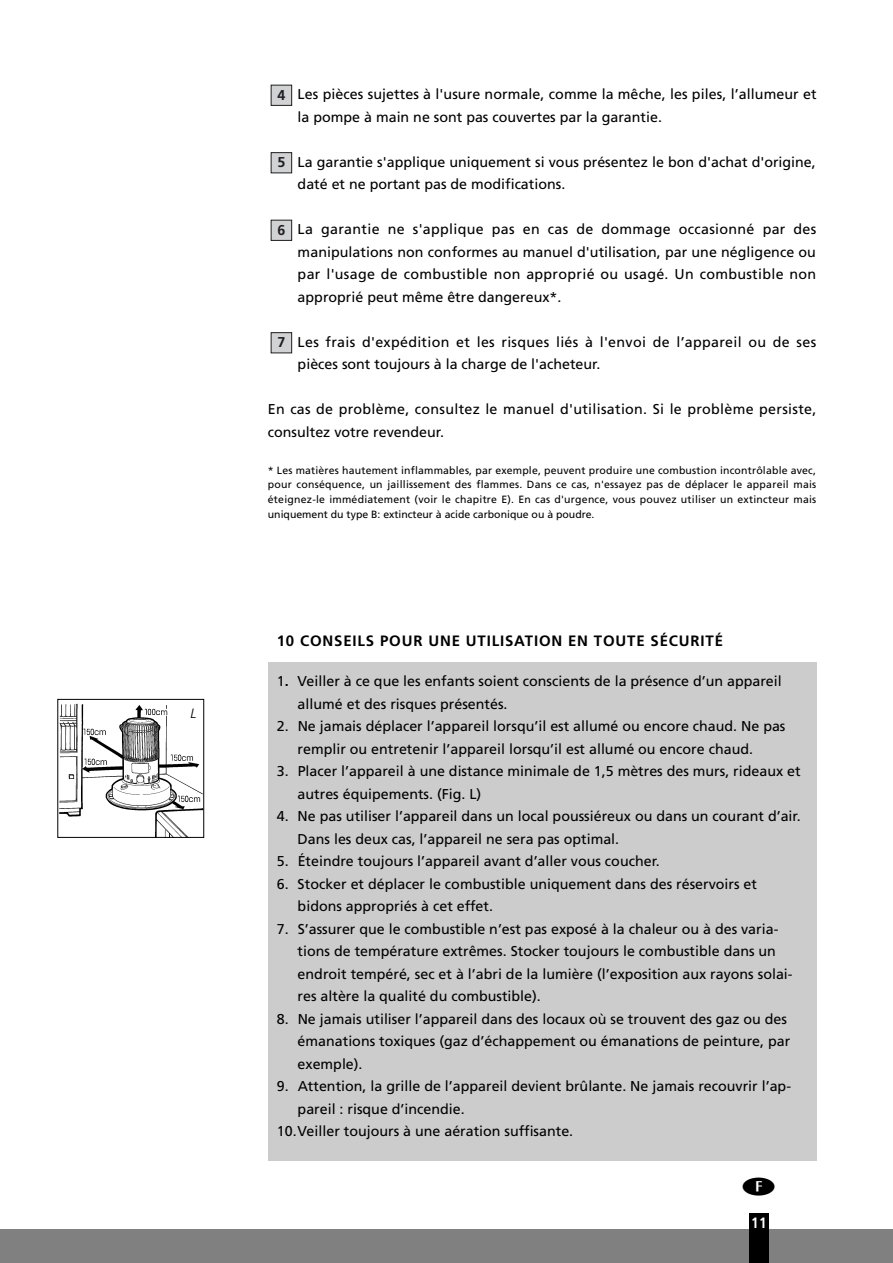
<style>
.page{position:relative;width:893px;height:1263px;background:#fff}
.page>*{position:absolute;margin:0;border:0;box-sizing:border-box;transform-origin:0 0}
.t1{font:700 15px "Frutiger";letter-spacing:.055em;color:#000}
.t2{font:700 condensed 15px "Frutiger";color:#fff}
.t3{font:14.25px/22.5px "Frutiger";color:#000}
.t4{font:14.25px/22.5px "Frutiger";letter-spacing:.02em;color:#000}
.t5{font:700 14.25px "Frutiger";color:#231f20}
.t6{font:italic 300 13.5px "Frutiger";color:#000}
.t7{font:10.5px/14.7px "Frutiger";color:#000;text-align:justify}
.s1{font-weight:700}
</style>
<div class="page">
<div style="left:268px;top:662px;width:548px;height:498px;background:#ccc"></div>
<div style="left:271px;top:333px;width:21px;height:20px;background:#d1d2d4"></div>
<div style="left:271px;top:332px;width:21px;height:21px;border:1px solid #231f20"></div>
<div style="left:271px;top:220px;width:21px;height:20px;background:#d1d2d4"></div>
<div style="left:271px;top:220px;width:21px;height:21px;border:1px solid #231f20"></div>
<div style="left:271px;top:153px;width:21px;height:20px;background:#d1d2d4"></div>
<div style="left:271px;top:152px;width:21px;height:21px;border:1px solid #231f20"></div>
<div style="left:271px;top:85px;width:21px;height:20px;background:#d1d2d4"></div>
<div style="left:271px;top:85px;width:21px;height:21px;border:1px solid #231f20"></div>
<div style="left:0;top:1229px;width:893px;height:34px;background:#808080"></div>
<div style="left:749px;top:1213px;width:20px;height:50px;background:#000"></div>
<img style="left:59px;top:703px;width:143px;height:133px">
<div style="left:57px;top:699px;width:147px;height:139px;border:1px solid #000"></div>
<p class="t6" style="left:191px;top:708px;width:7px">L</p>
<p class="t3" style="left:298px;top:84px;width:520px">Les pièces sujettes à l'usure normale, comme la mêche, les piles, l’allumeur et la pompe à main ne sont pas couvertes par la garantie.</p>
<p class="t3" style="left:298px;top:151px;width:520px">La garantie s'applique uniquement si vous présentez le bon d'achat d'origine, daté et ne portant pas de modifications.</p>
<p class="t3" style="left:298px;top:219px;width:520px;text-align:justify">La garantie ne s'applique pas en cas de dommage occasionné par des manipulations non conformes au manuel d'utilisation, par une négligence ou par l'usage de combustible non approprié ou usagé. Un combustible non approprié peut même être dangereux*.</p>
<p class="t4" style="left:298px;top:331px;width:520px">Les frais d'expédition et les risques liés à l'envoi de l’appareil ou de ses pièces sont toujours à la charge de l'acheteur.</p>
<p class="t4" style="left:268px;top:399px;width:550px">En cas de problème, consultez le manuel d'utilisation. Si le problème persiste, consultez votre revendeur.</p>
<p class="t7" style="left:268px;top:464px;width:550px">* Les matières hautement inflammables, par exemple, peuvent produire une combustion incontrôlable avec, pour conséquence, un jaillissement des flammes. Dans ce cas, n'essayez pas de déplacer le appareil mais éteignez-le immédiatement (voir le chapitre E). En cas d'urgence, vous pouvez utiliser un extincteur mais uniquement du type B: extincteur à acide carbonique ou à poudre.</p>
<p class="t5" style="left:278px;top:89px;width:9px">4</p>
<p class="t5" style="left:278px;top:157px;width:9px">5</p>
<p class="t5" style="left:278px;top:224px;width:9px">6</p>
<p class="t5" style="left:278px;top:337px;width:9px">7</p>
<p class="t1" style="left:277px;top:635px;width:448px">10 CONSEILS POUR UNE UTILISATION EN TOUTE SÉCURITÉ</p>
<p class="t3" style="left:298px;top:671px;width:486px;text-indent:-21px">1<span class="s1">.</span> Veiller à ce que les enfants soient conscients de la présence d’un appareil allumé et des risques présentés.</p>
<p class="t3" style="left:298px;top:716px;width:489px;text-indent:-21px">2. Ne jamais déplacer l’appareil lorsqu’il est allumé ou encore chaud. Ne pas remplir ou entretenir l’appareil lorsqu’il est allumé ou encore chaud.</p>
<p class="t3" style="left:298px;top:761px;width:504px;text-indent:-21px">3. Placer l’appareil à une distance minimale de 1,5 mètres des murs, rideaux et autres équipements. (Fig. L)</p>
<p class="t3" style="left:298px;top:806px;width:505px;text-indent:-21px">4. Ne pas utiliser l’appareil dans un local poussiéreux ou dans un courant d’air.<br>Dans les deux cas, l’appareil ne sera pas optimal.</p>
<p class="t3" style="left:277px;top:851px;width:385px">5. Éteindre toujours l’appareil avant d’aller vous coucher.</p>
<p class="t3" style="left:298px;top:874px;width:461px;text-indent:-21px">6. Stocker et déplacer le combustible uniquement dans des réservoirs et bidons appropriés à cet effet.</p>
<p class="t3" style="left:298px;top:919px;width:496px;text-indent:-21px">7. S’assurer que le combustible n’est pas exposé à la chaleur ou à des varia&shy;tions de température extrêmes. Stocker toujours le combustible dans un endroit tempéré, sec et à l’abri de la lumière (l’exposition aux rayons solai&shy;res altère la qualité du combustible).</p>
<p class="t3" style="left:298px;top:1009px;width:494px;text-indent:-21px">8. Ne jamais utiliser l’appareil dans des locaux où se trouvent des gaz ou des émanations toxiques (gaz d’échappement ou émanations de peinture, par exemple).</p>
<p class="t3" style="left:277px;top:1076px;width:516px">9. Attention, la grille de l’appareil devient brûlante. Ne jamais recouvrir l’ap-</p>
<p class="t3" style="left:298px;top:1099px;width:169px">pareil : risque d’incendie.</p>
<p class="t3" style="left:277px;top:1121px;width:298px">10.Veiller toujours à une aération suffisante.</p>
<p class="t2" style="left:751px;top:1217px;width:17px">11</p>
</div>
